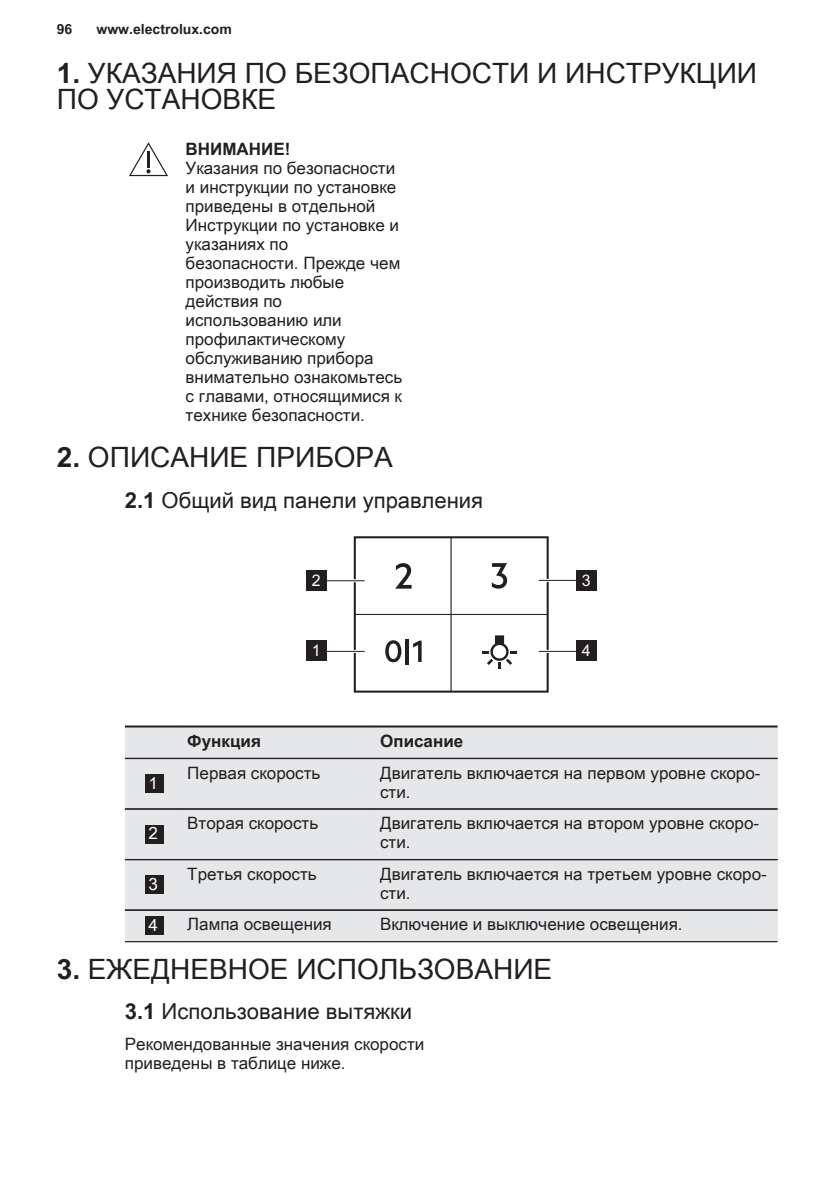
<style>
.page{position:relative;width:840px;height:1191px;background:#fff}
.page>*{position:absolute;margin:0;border:0;box-sizing:border-box;transform-origin:0 0}
.t1{font:28px/26px "Arial Unicode MS";color:#231f20}
.t2{font:22px "Arial Unicode MS";color:#231f20}
.t3{font:17px/19px "Arial Unicode MS";color:#231f20}
.t4{font:700 17px "Arial Unicode MS";color:#231f20}
.t5{font:17px "Arial Unicode MS";color:#fff}
.t6{font:16px "Arial";color:#fff}
.t7{font:700 14px "Arial Unicode MS";color:#231f20}
.s1{font-weight:700}
</style>
<div class="page">
<svg style="left:129px;top:142px;width:39px;height:34px"></svg>
<div style="left:354px;top:614px;width:97px;height:78px;border:1px solid #231f20"></div>
<div style="left:450px;top:614px;width:97px;height:78px;border:1px solid #231f20"></div>
<div style="left:353px;top:536px;width:195px;height:156px;border:2px solid #231f20"></div>
<svg style="left:482px;top:635px;width:33px;height:33px"></svg>
<svg style="left:491px;top:563px;width:16px;height:25px"></svg>
<svg style="left:395px;top:563px;width:16px;height:25px"></svg>
<svg style="left:385px;top:640px;width:16px;height:22px"></svg>
<hr style="left:405px;top:639px;width:3px;height:26px;background:#231f20">
<svg style="left:413px;top:640px;width:8px;height:22px"></svg>
<hr style="left:319px;top:579px;width:45px;height:3px;background:#fff">
<hr style="left:319px;top:580px;width:45px;height:1px;background:#231f20">
<div style="left:306px;top:570px;width:20px;height:20px;background:#231f20"></div>
<hr style="left:319px;top:650px;width:45px;height:3px;background:#fff">
<hr style="left:319px;top:651px;width:45px;height:1px;background:#231f20">
<div style="left:306px;top:640px;width:20px;height:20px;background:#231f20"></div>
<hr style="left:539px;top:650px;width:41px;height:3px;background:#fff">
<hr style="left:539px;top:651px;width:41px;height:1px;background:#231f20">
<div style="left:576px;top:640px;width:20px;height:20px;background:#231f20"></div>
<hr style="left:539px;top:579px;width:41px;height:3px;background:#fff">
<hr style="left:539px;top:580px;width:41px;height:1px;background:#231f20">
<div style="left:576px;top:570px;width:20px;height:20px;background:#231f20"></div>
<div style="left:125px;top:726px;width:652px;height:215px;background:#e6e7e9"></div>
<div style="left:145px;top:774px;width:18px;height:19px;background:#231f20"></div>
<div style="left:145px;top:825px;width:18px;height:18px;background:#231f20"></div>
<div style="left:145px;top:875px;width:18px;height:19px;background:#231f20"></div>
<div style="left:145px;top:916px;width:18px;height:19px;background:#231f20"></div>
<hr style="left:125px;top:725px;width:57px;height:2px;background:#231f20">
<hr style="left:181px;top:725px;width:193px;height:2px;background:#231f20">
<hr style="left:374px;top:725px;width:403px;height:2px;background:#231f20">
<hr style="left:125px;top:758px;width:57px;height:1px;background:#231f20">
<hr style="left:181px;top:758px;width:193px;height:1px;background:#231f20">
<hr style="left:374px;top:758px;width:403px;height:1px;background:#231f20">
<hr style="left:125px;top:808px;width:57px;height:1px;background:#231f20">
<hr style="left:181px;top:808px;width:193px;height:1px;background:#231f20">
<hr style="left:374px;top:808px;width:403px;height:1px;background:#231f20">
<hr style="left:125px;top:859px;width:57px;height:1px;background:#231f20">
<hr style="left:181px;top:859px;width:193px;height:1px;background:#231f20">
<hr style="left:374px;top:859px;width:403px;height:1px;background:#231f20">
<hr style="left:125px;top:909px;width:57px;height:1px;background:#231f20">
<hr style="left:125px;top:941px;width:57px;height:1px;background:#231f20">
<hr style="left:181px;top:909px;width:193px;height:1px;background:#231f20">
<hr style="left:181px;top:941px;width:193px;height:1px;background:#231f20">
<hr style="left:374px;top:909px;width:403px;height:1px;background:#231f20">
<hr style="left:374px;top:941px;width:403px;height:1px;background:#231f20">
<p class="t7" style="left:57px;top:19px;width:17px">96</p>
<p class="t7" style="left:96px;top:19px;width:137px">www.electrolux.com</p>
<p class="t1" style="left:57px;top:59px;width:701px"><span class="s1">1.</span> УКАЗАНИЯ ПО БЕЗОПАСНОСТИ И ИНСТРУКЦИИ<br>ПО УСТАНОВКЕ</p>
<p class="t3" style="left:185px;top:139px;width:218px"><span class="s1">ВНИМАНИЕ!<br></span>Указания по безопасности и инструкции по установке приведены в отдельной<br>Инструкции по установке и указаниях по безопасности. Прежде чем производить любые действия по использованию или профилактическому обслуживанию прибора внимательно ознакомьтесь с главами, относящимися к технике безопасности.</p>
<p class="t1" style="left:57px;top:444px;width:337px"><span class="s1">2.</span> ОПИСАНИЕ ПРИБОРА</p>
<p class="t2" style="left:125px;top:484px;width:359px"><span class="s1">2.1</span> Общий вид панели управления</p>
<p class="t6" style="left:312px;top:571px;width:10px">2</p>
<p class="t6" style="left:581px;top:571px;width:10px">3</p>
<p class="t6" style="left:312px;top:641px;width:10px">1</p>
<p class="t6" style="left:581px;top:641px;width:10px">4</p>
<p class="t5" style="left:148px;top:770px;width:11px">1</p>
<p class="t5" style="left:148px;top:821px;width:11px">2</p>
<p class="t5" style="left:148px;top:871px;width:11px">3</p>
<p class="t4" style="left:187px;top:728px;width:75px">Функция</p>
<p class="t4" style="left:380px;top:728px;width:85px">Описание</p>
<p class="t3" style="left:187px;top:762px;width:135px">Первая скорость</p>
<p class="t3" style="left:380px;top:762px;width:382px">Двигатель включается на первом уровне скоро‐ сти.</p>
<p class="t3" style="left:187px;top:813px;width:132px">Вторая скорость</p>
<p class="t3" style="left:380px;top:813px;width:380px">Двигатель включается на втором уровне скоро‐ сти.</p>
<p class="t3" style="left:187px;top:864px;width:131px">Третья скорость</p>
<p class="t3" style="left:380px;top:864px;width:388px">Двигатель включается на третьем уровне скоро‐ сти.</p>
<p class="t5" style="left:148px;top:912px;width:11px">4</p>
<p class="t3" style="left:187px;top:914px;width:146px">Лампа освещения</p>
<p class="t3" style="left:380px;top:914px;width:304px">Включение и выключение освещения.</p>
<p class="t1" style="left:57px;top:955px;width:497px"><span class="s1">3.</span> ЕЖЕДНЕВНОЕ ИСПОЛЬЗОВАНИЕ</p>
<p class="t2" style="left:125px;top:995px;width:288px"><span class="s1">3.1</span> Использование вытяжки</p>
<p class="t3" style="left:125px;top:1033px;width:301px">Рекомендованные значения скорости приведены в таблице ниже.</p>
</div>
